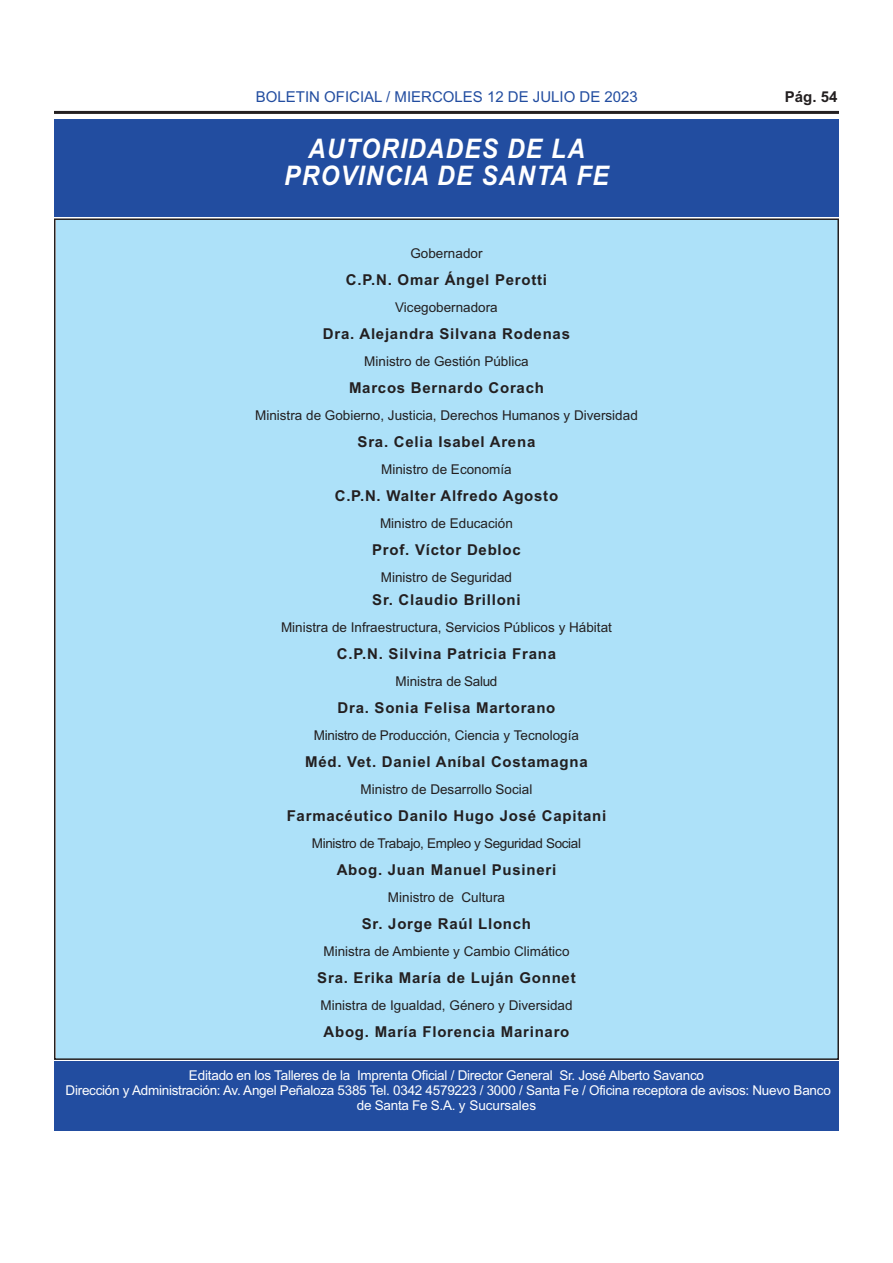
<style>
.page{position:relative;width:893px;height:1263px;background:#fff}
.page>*{position:absolute;margin:0;border:0;box-sizing:border-box;transform-origin:0 0}
.t1{font:italic 700 27px/27px "Arial";letter-spacing:.05em;color:#fff;text-align:center;scale:.9 1}
.t2{font:700 15px "Arial";letter-spacing:.05em;color:#231f20}
.t3{font:15px "Arial";color:#224da0}
.t4{font:13.5px "Arial";color:#231f20}
.t5{font:13.5px/15px "Arial";letter-spacing:-.02em;color:#fff;text-align:center}
.t6{font:13.5px "Arial";letter-spacing:-.025em;color:#231f20}
</style>
<div class="page">
<hr style="left:54px;top:111px;width:785px;height:3px;background:#231f20">
<div style="left:54px;top:119px;width:785px;height:98px;background:#224da0"></div>
<div style="left:54px;top:1061px;width:785px;height:70px;background:#224da0"></div>
<div style="left:56px;top:220px;width:781px;height:838px;background:#ade1f9"></div>
<p class="t3" style="left:256px;top:88px;width:384px">BOLETIN OFICIAL / MIERCOLES 12 DE JULIO DE 2023</p>
<p class="t2" style="left:785px;top:88px;width:54px">Pág. 54</p>
<h1 class="t1" style="left:284px;top:136px;width:362px">AUTORIDADES DE LA<br>PROVINCIA DE SANTA FE</h1>
<p class="t4" style="left:410px;top:246px;width:74px">Gobernador</p>
<p class="t2" style="left:346px;top:271px;width:203px">C.P.N. Omar Ángel Perotti</p>
<p class="t4" style="left:395px;top:300px;width:104px">Vicegobernadora</p>
<p class="t2" style="left:323px;top:325px;width:249px">Dra. Alejandra Silvana Rodenas</p>
<p class="t4" style="left:364px;top:354px;width:166px">Ministro de Gestión Pública</p>
<p class="t2" style="left:349px;top:379px;width:196px">Marcos Bernardo Corach</p>
<p class="t4" style="left:255px;top:408px;width:384px">Ministra de Gobierno, Justicia, Derechos Humanos y Diversidad</p>
<p class="t2" style="left:358px;top:433px;width:179px">Sra. Celia Isabel Arena</p>
<p class="t4" style="left:381px;top:462px;width:132px">Ministro de Economía</p>
<p class="t2" style="left:335px;top:487px;width:225px">C.P.N. Walter Alfredo Agosto</p>
<p class="t4" style="left:380px;top:516px;width:134px">Ministro de Educación</p>
<p class="t2" style="left:372px;top:541px;width:150px">Prof. Víctor Debloc</p>
<p class="t4" style="left:381px;top:570px;width:133px">Ministro de Seguridad</p>
<p class="t2" style="left:372px;top:591px;width:150px">Sr. Claudio Brilloni</p>
<p class="t4" style="left:281px;top:619px;width:332px">Ministra de Infraestructura, Servicios Públicos y Hábitat</p>
<p class="t2" style="left:337px;top:645px;width:221px">C.P.N. Silvina Patricia Frana</p>
<p class="t4" style="left:395px;top:673px;width:103px">Ministra de Salud</p>
<p class="t2" style="left:338px;top:699px;width:219px">Dra. Sonia Felisa Martorano</p>
<p class="t4" style="left:314px;top:727px;width:267px">Ministro de Producción, Ciencia y Tecnología</p>
<p class="t2" style="left:305px;top:753px;width:284px">Méd. Vet. Daniel Aníbal Costamagna</p>
<p class="t4" style="left:361px;top:781px;width:173px">Ministro de Desarrollo Social</p>
<p class="t2" style="left:287px;top:807px;width:321px">Farmacéutico Danilo Hugo José Capitani</p>
<p class="t6" style="left:312px;top:835px;width:271px">Ministro de Trabajo, Empleo y Seguridad Social</p>
<p class="t2" style="left:337px;top:861px;width:221px">Abog. Juan Manuel Pusineri</p>
<p class="t4" style="left:388px;top:889px;width:119px">Ministro de Cultura</p>
<p class="t2" style="left:362px;top:915px;width:171px">Sr. Jorge Raúl Llonch</p>
<p class="t4" style="left:323px;top:943px;width:248px">Ministra de Ambiente y Cambio Climático</p>
<p class="t2" style="left:317px;top:969px;width:260px">Sra. Erika María de Luján Gonnet</p>
<p class="t4" style="left:320px;top:997px;width:254px">Ministra de Igualdad, Género y Diversidad</p>
<p class="t2" style="left:323px;top:1023px;width:247px">Abog. María Florencia Marinaro</p>
<p class="t5" style="left:66px;top:1068px;width:767px">Editado en los Talleres de la Imprenta Oficial / Director General Sr. José Alberto Savanco<br>Dirección y Administración: Av. Angel Peñaloza 5385 Tel. 0342 4579223 / 3000 / Santa Fe / Oficina receptora de avisos: Nuevo Banco de Santa Fe S.A. y Sucursales</p>
</div>
